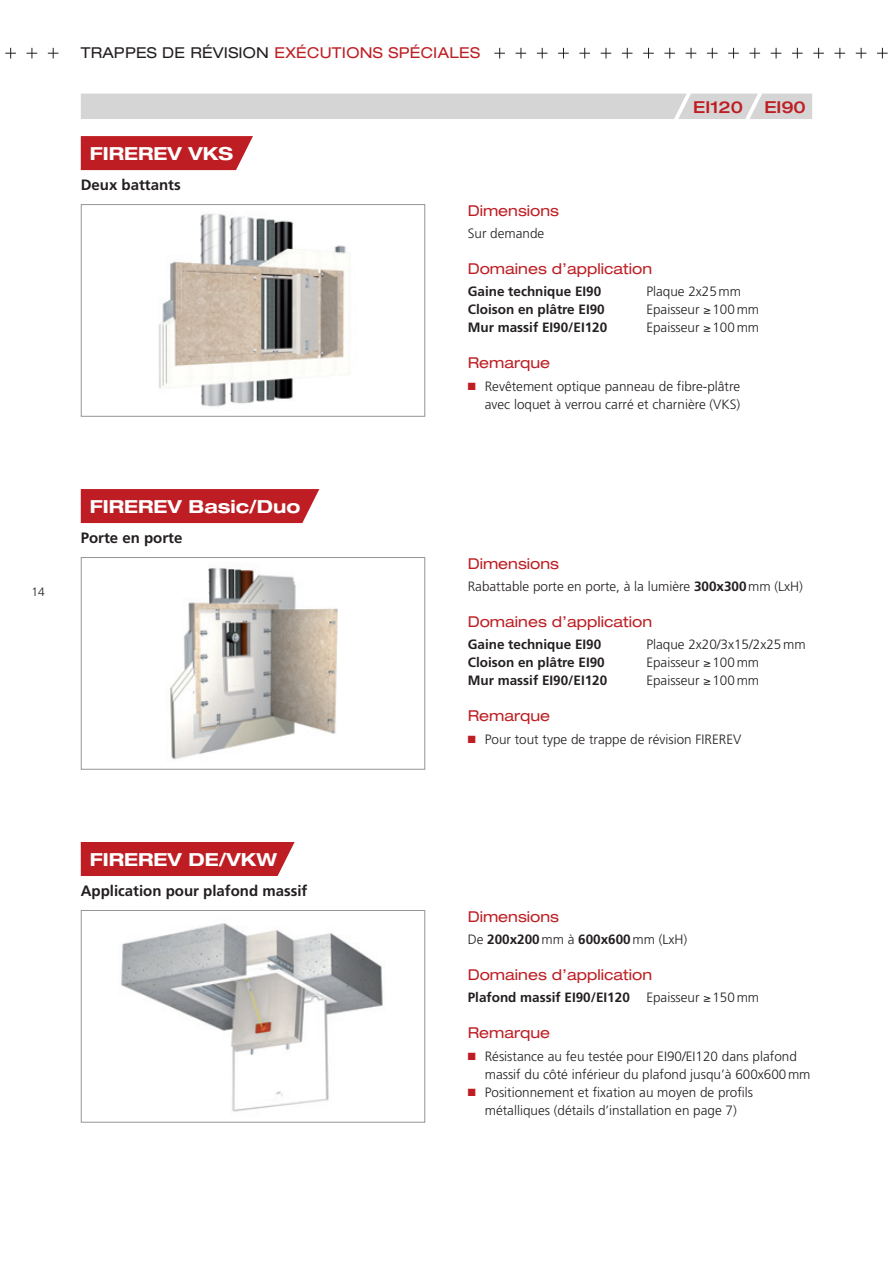
<style>
.page{position:relative;width:893px;height:1263px;background:#fff}
.page>*{position:absolute;margin:0;border:0;box-sizing:border-box;transform-origin:0 0}
.t1{font:700 expanded 18px "Helvetica Neue";color:#fff}
.t2{font:500 expanded 16.5px "Helvetica Neue";color:#be1e23}
.t3{font:expanded 15px "Helvetica Neue";color:#be1e23}
.t4{font:700 15px "Frutiger";color:#231f20}
.t5{font:expanded 15px "Helvetica Neue";letter-spacing:.02em;color:#be1e23}
.t6{font:300 13.5px/18px "Frutiger";color:#231f20;text-align:right}
.t7{font:700 13.5px "Frutiger";color:#231f20}
.t8{font:300 12px "Frutiger";color:#231f20}
.s1{color:#231f20}
.s2{color:#be1e23}
.s3{font-weight:700}
.s4{font-weight:300}
</style>
<div class="page">
<svg style="left:516px;top:48px;width:10px;height:10px"></svg>
<svg style="left:494px;top:48px;width:11px;height:10px"></svg>
<svg style="left:537px;top:48px;width:10px;height:10px"></svg>
<svg style="left:558px;top:48px;width:11px;height:10px"></svg>
<svg style="left:579px;top:48px;width:11px;height:10px"></svg>
<svg style="left:601px;top:48px;width:10px;height:10px"></svg>
<svg style="left:622px;top:48px;width:10px;height:10px"></svg>
<svg style="left:643px;top:48px;width:11px;height:10px"></svg>
<svg style="left:664px;top:48px;width:11px;height:10px"></svg>
<svg style="left:686px;top:48px;width:10px;height:10px"></svg>
<svg style="left:707px;top:48px;width:11px;height:10px"></svg>
<svg style="left:728px;top:48px;width:11px;height:10px"></svg>
<svg style="left:749px;top:48px;width:11px;height:10px"></svg>
<svg style="left:771px;top:48px;width:10px;height:10px"></svg>
<svg style="left:792px;top:48px;width:11px;height:10px"></svg>
<svg style="left:813px;top:48px;width:11px;height:10px"></svg>
<svg style="left:834px;top:48px;width:11px;height:10px"></svg>
<svg style="left:856px;top:48px;width:10px;height:10px"></svg>
<svg style="left:877px;top:48px;width:11px;height:10px"></svg>
<svg style="left:48px;top:48px;width:10px;height:10px"></svg>
<svg style="left:27px;top:48px;width:10px;height:10px"></svg>
<svg style="left:5px;top:48px;width:11px;height:10px"></svg>
<img style="left:158px;top:213px;width:192px;height:194px">
<div style="left:81px;top:204px;width:344px;height:213px;border:1px solid #939598"></div>
<img style="left:170px;top:568px;width:168px;height:192px">
<div style="left:81px;top:557px;width:344px;height:213px;border:1px solid #939598"></div>
<svg style="left:81px;top:136px;width:172px;height:34px;background:#c1292e"></svg>
<div style="left:81px;top:489px;width:238px;height:34px;background:#be1e23"></div>
<div style="left:81px;top:842px;width:214px;height:34px;background:#be1e23"></div>
<img style="left:121px;top:923px;width:262px;height:189px">
<div style="left:81px;top:910px;width:344px;height:213px;border:1px solid #939598"></div>
<div style="left:81px;top:94px;width:731px;height:25px;background:#d6d5d6"></div>
<p class="t8" style="left:32px;top:585px;width:15px">14</p>
<p class="t5" style="left:81px;top:44px;width:401px"><span class="s1">Trappes de révision</span> exéc utions spéc iales</p>
<h1 class="t1" style="left:90px;top:142px;width:145px">FIREREV VKS</h1>
<p class="t4" style="left:81px;top:176px;width:102px">Deux battants</p>
<p class="t2" style="left:693px;top:97px;width:51px">EI120</p>
<p class="t2" style="left:764px;top:97px;width:43px">EI90</p>
<h1 class="t1" style="left:90px;top:495px;width:212px">FIREREV Basic/Duo</h1>
<p class="t4" style="left:81px;top:529px;width:103px">Porte en porte</p>
<p class="t3" style="left:468px;top:201px;width:93px">Dimensions</p>
<p class="t6" style="left:468px;top:224px;width:78px">Sur demande</p>
<p class="t3" style="left:468px;top:260px;width:186px">Domaines d’application</p>
<p class="t7" style="left:468px;top:284px;width:135px">Gaine technique EI90</p>
<p class="t6" style="left:646px;top:283px;width:96px">Plaque 2x25mm</p>
<p class="t7" style="left:468px;top:302px;width:139px">Cloison en plâtre EI90</p>
<p class="t6" style="left:646px;top:301px;width:114px">Epaisseur ≥100mm</p>
<p class="t7" style="left:468px;top:320px;width:141px">Mur massif EI90/EI120</p>
<p class="t6" style="left:646px;top:319px;width:114px">Epaisseur ≥100mm</p>
<p class="t3" style="left:468px;top:354px;width:84px">Remarque</p>
<p class="t6" style="left:468px;top:377px;width:274px"><span class="s2">■</span> Revêtement optique panneau de fibre-plâtre avec loquet à verrou carré et charnière (VKS)</p>
<p class="t3" style="left:468px;top:554px;width:93px">Dimensions</p>
<p class="t6" style="left:468px;top:577px;width:337px">Rabattable porte en porte, à la lumière <span class="s3">300x300</span>mm (LxH)</p>
<p class="t3" style="left:468px;top:613px;width:186px">Domaines d’application</p>
<p class="t7" style="left:468px;top:637px;width:135px">Gaine technique EI90</p>
<p class="t6" style="left:646px;top:636px;width:161px">Plaque 2x20/3x15/2x25mm</p>
<p class="t7" style="left:468px;top:655px;width:139px">Cloison en plâtre EI90</p>
<p class="t6" style="left:646px;top:654px;width:114px">Epaisseur ≥100mm</p>
<p class="t7" style="left:468px;top:673px;width:141px">Mur massif EI90/EI120</p>
<p class="t6" style="left:646px;top:672px;width:114px">Epaisseur ≥100mm</p>
<p class="t3" style="left:468px;top:707px;width:84px">Remarque</p>
<p class="t6" style="left:468px;top:730px;width:275px"><span class="s2">■</span> Pour tout type de trappe de révision FIREREV</p>
<h1 class="t1" style="left:90px;top:848px;width:189px">FIREREV DE/VKW</h1>
<p class="t4" style="left:81px;top:882px;width:228px">Application pour plafond massif</p>
<p class="t3" style="left:468px;top:907px;width:93px">Dimensions</p>
<p class="t7" style="left:468px;top:931px;width:221px"><span class="s4">De</span> 200x200<span class="s4">mm à</span> 600x600<span class="s4">mm (LxH)</span></p>
<p class="t3" style="left:468px;top:965px;width:186px">Domaines d’application</p>
<p class="t7" style="left:468px;top:990px;width:293px">Plafond massif EI90/EI120 <span class="s4">Epaisseur</span> ≥<span class="s4">150mm</span></p>
<p class="t3" style="left:468px;top:1024px;width:84px">Remarque</p>
<p class="t6" style="left:485px;top:1047px;width:327px;text-align:left;text-indent:-17px"><span class="s2">■</span> Résistance au feu testée pour EI90/EI120 dans plafond massif du côté inférieur du plafond jusqu’à 600x600mm</p>
<p class="t6" style="left:468px;top:1083px;width:287px;text-align:center"><span class="s2">■</span> Positionnement et fixation au moyen de profils métalliques (détails d’installation en page 7)</p>
</div>
